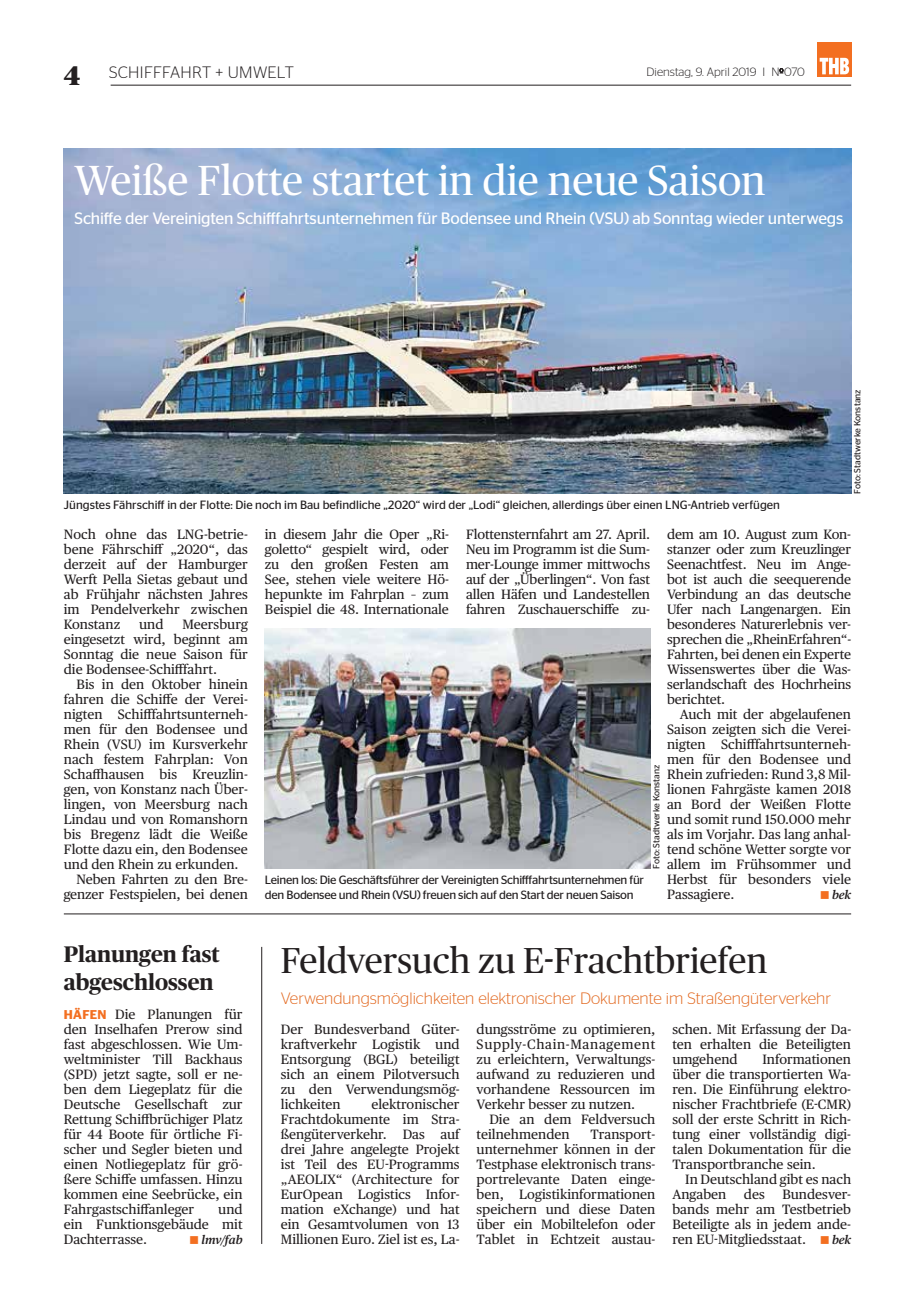
<style>
.page{position:relative;width:915px;height:1297px;background:#fff}
.page>*{position:absolute;margin:0;border:0;box-sizing:border-box;transform-origin:0 0}
.t1{font:42px "Publico Headline";color:#fff}
.t2{font:36px "Publico Headline";color:#231f20}
.t3{font:700 22.5px/28.5px "Publico Headline";color:#231f20}
.t4{font:16.5px "Stag Sans";letter-spacing:-.01em;color:#fff}
.t5{font:300 16.5px "Stag Sans";color:#e2681f}
.t6{font:300 16.5px "Stag Sans";letter-spacing:.015em;color:#231f20}
.t7{font:13.5px/15px "Publico Text";color:#231f20;text-align:justify}
.t8{font:12px/15px "Stag Sans";letter-spacing:-.015em;color:#231f20}
.t9{font:300 12px "Stag Sans";color:#231f20}
.t10{font:italic 600 12px "Publico Text";letter-spacing:-.005em;color:#231f20}
.t11{font:9px "Stag Sans";color:#231f20}
.s1{font-family:"Publico Headline";font-weight:900;font-size:27px}
.s2{color:#f36f21}
.s3{font-family:"Stag Sans";font-weight:600;font-size:12.75px;color:#f36f21}
.s4{font-weight:600;font-style:italic;font-size:12px}
</style>
<div class="page">
<hr style="left:111px;top:85px;width:739px;height:1px;background:#231f20">
<svg style="left:779px;top:68px;width:4px;height:6px"></svg>
<div style="left:816px;top:43px;width:34px;height:34px;background:#f36f21"></div>
<svg style="left:819px;top:58px;width:29px;height:16px"></svg>
<img style="left:64px;top:149px;width:786px;height:345px">
<img style="left:265px;top:629px;width:384px;height:240px">
<hr style="left:64px;top:914px;width:786px;height:1px;background:#231f20">
<hr style="left:261px;top:947px;width:1px;height:297px;background:#231f20">
<p class="t6" style="left:64px;top:63px;width:231px"><span class="s1">4</span> SCHIFFFAHRT + UMWELT</p>
<p class="t9" style="left:646px;top:66px;width:160px">Dienstag, 9. April 2019 I N<sup>o</sup>070</p>
<h1 class="t1" style="left:74px;top:151px;width:692px">Weiße Flotte startet in die neue Saison</h1>
<p class="t4" style="left:74px;top:209px;width:770px">Schiffe der Vereinigten Schifffahrtsunternehmen für Bodensee und Rhein (VSU) ab Sonntag wieder unterwegs</p>
<p class="t8" style="left:64px;top:497px;width:717px">Jüngstes Fährschiff in der Flotte: Die noch im Bau befindliche „2020“ wird der „Lodi“ gleichen, allerdings über einen LNG-Antrieb verfügen</p>
<p class="t11" style="left:852px;top:494px;width:106px;rotate:-90deg">Foto: Stadtwerke Konstanz</p>
<p class="t7" style="left:64px;top:526px;width:185px">Noch ohne das LNG-betrie&shy;bene Fährschiff „2020“, das derzeit auf der Hamburger Werft Pella Sietas gebaut und ab Frühjahr nächsten Jahres im Pendelverkehr zwischen Konstanz</p>
<p class="t7" style="left:64px;top:616px;width:185px;text-indent:119px">Meersburg eingesetzt wird, beginnt am Sonntag die neue Saison für die Bodensee-Schifffahrt.</p>
<p class="t7" style="left:77px;top:676px;width:173px">Bis in den Oktober hinein</p>
<p class="t7" style="left:64px;top:691px;width:185px">fahren die Schiffe der Verei-</p>
<p class="t7" style="left:64px;top:706px;width:185px">nigten Schifffahrtsunterneh-</p>
<p class="t7" style="left:64px;top:721px;width:185px">men für den Bodensee und</p>
<p class="t7" style="left:64px;top:736px;width:185px">Rhein (VSU) im Kursverkehr</p>
<p class="t7" style="left:64px;top:751px;width:185px">nach festem Fahrplan: Von</p>
<p class="t7" style="left:64px;top:766px;width:185px">Schaffhausen bis Kreuzlin-</p>
<p class="t7" style="left:64px;top:781px;width:185px">gen, von Konstanz nach Über-</p>
<p class="t7" style="left:64px;top:796px;width:185px">lingen, von Meersburg nach</p>
<p class="t7" style="left:64px;top:811px;width:185px">Lindau und von Romanshorn</p>
<p class="t7" style="left:64px;top:826px;width:185px">bis Bregenz lädt die Weiße</p>
<p class="t7" style="left:64px;top:841px;width:185px">Flotte dazu ein, den Bodensee</p>
<p class="t7" style="left:64px;top:856px;width:176px">und den Rhein zu erkunden.</p>
<p class="t7" style="left:77px;top:871px;width:173px">Neben Fahrten zu den Bre-</p>
<p class="t7" style="left:64px;top:886px;width:185px">genzer Festspielen, bei denen</p>
<p class="t7" style="left:139px;top:616px;width:26px">und</p>
<p class="t7" style="left:265px;top:526px;width:185px">in diesem Jahr die Oper „Ri&shy;goletto“ gespielt wird, oder zu den großen Festen am See, stehen viele weitere Hö&shy;hepunkte im Fahrplan – zum Beispiel die 48. Internationale</p>
<p class="t7" style="left:466px;top:526px;width:185px">Flottensternfahrt am 27. April.<br>Neu im Programm ist die Sum&shy;mer-Lounge immer mittwochs auf der „Überlingen“. Von fast allen Häfen und Landestellen fahren Zuschauerschiffe zu-</p>
<p class="t7" style="left:667px;top:526px;width:185px">dem am 10. August zum Kon&shy;stanzer oder zum Kreuzlinger Seenachtfest. Neu im Ange&shy;bot ist auch die seequerende Verbindung an das deutsche Ufer nach Langenargen. Ein besonderes Naturerlebnis ver&shy;sprechen die „RheinErfahren“- Fahrten, bei denen ein Experte Wissenswertes über die Was&shy;serlandschaft des Hochrheins berichtet.</p>
<p class="t7" style="left:667px;top:706px;width:185px;text-indent:13px">Auch mit der abgelaufenen Saison zeigten sich die Verei&shy;nigten Schifffahrtsunterneh&shy;men für den Bodensee und Rhein zufrieden: Rund 3,8 Mil&shy;lionen Fahrgäste kamen 2018 an Bord der Weißen Flotte und somit rund 150.000 mehr als im Vorjahr. Das lang anhal&shy;tend schöne Wetter sorgte vor allem im Frühsommer und Herbst für besonders viele Passagiere.</p>
<p class="t11" style="left:651px;top:869px;width:106px;rotate:-90deg">Foto: Stadtwerke Konstanz</p>
<p class="t8" style="left:265px;top:872px;width:380px">Leinen los: Die Geschäftsführer der Vereinigten Schifffahrtsunternehmen für den Bodensee und Rhein (VSU) freuen sich auf den Start der neuen Saison</p>
<p class="t10" style="left:819px;top:885px;width:33px"><span class="s2">■</span> bek</p>
<h3 class="t3" style="left:64px;top:938px;width:157px">Planungen fast abgeschlossen</h3>
<p class="t7" style="left:64px;top:1006px;width:180px"><span class="s3">HÄFEN</span> Die Planungen für den Inselhafen Prerow sind fast abgeschlossen. Wie Um&shy;weltminister Till Backhaus (SPD) jetzt sagte, soll er ne&shy;ben dem Liegeplatz für die Deutsche Gesellschaft zur Rettung Schiffbrüchiger Platz für 44 Boote für örtliche Fi&shy;scher und Segler bieten und einen Notliegeplatz für grö&shy;ßere Schiffe umfassen. Hinzu kommen eine Seebrücke, ein Fahrgastschiffanleger</p>
<p class="t7" style="left:64px;top:1201px;width:180px;text-indent:154px">und ein Funktionsgebäude mit Dachterrasse.</p>
<p class="t10" style="left:189px;top:1230px;width:55px"><span class="s2">■</span> lmv/fab</p>
<h2 class="t2" style="left:281px;top:935px;width:488px">Feldversuch zu E-Frachtbriefen</h2>
<p class="t5" style="left:281px;top:989px;width:551px">Verwendungsmöglichkeiten elektronischer Dokumente im Straßengüterverkehr</p>
<p class="t7" style="left:281px;top:1021px;width:180px">Der Bundesverband Güter&shy;kraftverkehr Logistik und Entsorgung (BGL) beteiligt sich an einem Pilotversuch zu den Verwendungsmög&shy;lichkeiten</p>
<p class="t7" style="left:672px;top:1021px;width:180px">schen. Mit Erfassung der Da&shy;ten erhalten die Beteiligten umgehend</p>
<p class="t7" style="left:476px;top:1021px;width:180px">dungsströme zu optimieren, Supply-Chain-Management zu erleichtern, Verwaltungs&shy;aufwand zu reduzieren und vorhandene Ressourcen im Verkehr besser zu nutzen.</p>
<p class="t7" style="left:476px;top:1111px;width:180px;text-indent:13px">Die an dem Feldversuch teilnehmenden</p>
<p class="t7" style="left:672px;top:1051px;width:180px;text-indent:90px">Informationen über die transportierten Wa&shy;ren. Die Einführung elektro&shy;nischer Frachtbriefe (E-CMR) soll der erste Schritt in Rich&shy;tung einer vollständig digi&shy;talen Dokumentation für die Transportbranche sein.</p>
<p class="t7" style="left:672px;top:1171px;width:180px;text-indent:13px">In Deutschland gibt es nach<br>Angaben</p>
<p class="t7" style="left:281px;top:1096px;width:180px;text-indent:90px">elektronischer Frachtdokumente im Stra&shy;ßengüterverkehr. Das auf drei Jahre angelegte Projekt ist Teil des EU-Programms „AEOLIX“ (Architecture for EurOpean Logistics Infor&shy;mation eXchange) und hat ein Gesamtvolumen von 13<br>Millionen Euro. Ziel ist es, La-</p>
<p class="t7" style="left:476px;top:1126px;width:180px;text-indent:114px">Transport&shy;unternehmer können in der Testphase elektronisch trans&shy;portrelevante Daten einge&shy;ben, Logistikinformationen speichern und diese Daten über ein Mobiltelefon oder Tablet in Echtzeit austau-</p>
<p class="t7" style="left:672px;top:1186px;width:180px;text-indent:110px">Bundesver&shy;bands mehr am Testbetrieb Beteiligte als in jedem ande&shy;ren EU-Mitgliedsstaat. <span class="s2">■</span> <span class="s4">bek</span></p>
<p class="t7" style="left:743px;top:1186px;width:22px">des</p>
</div>
